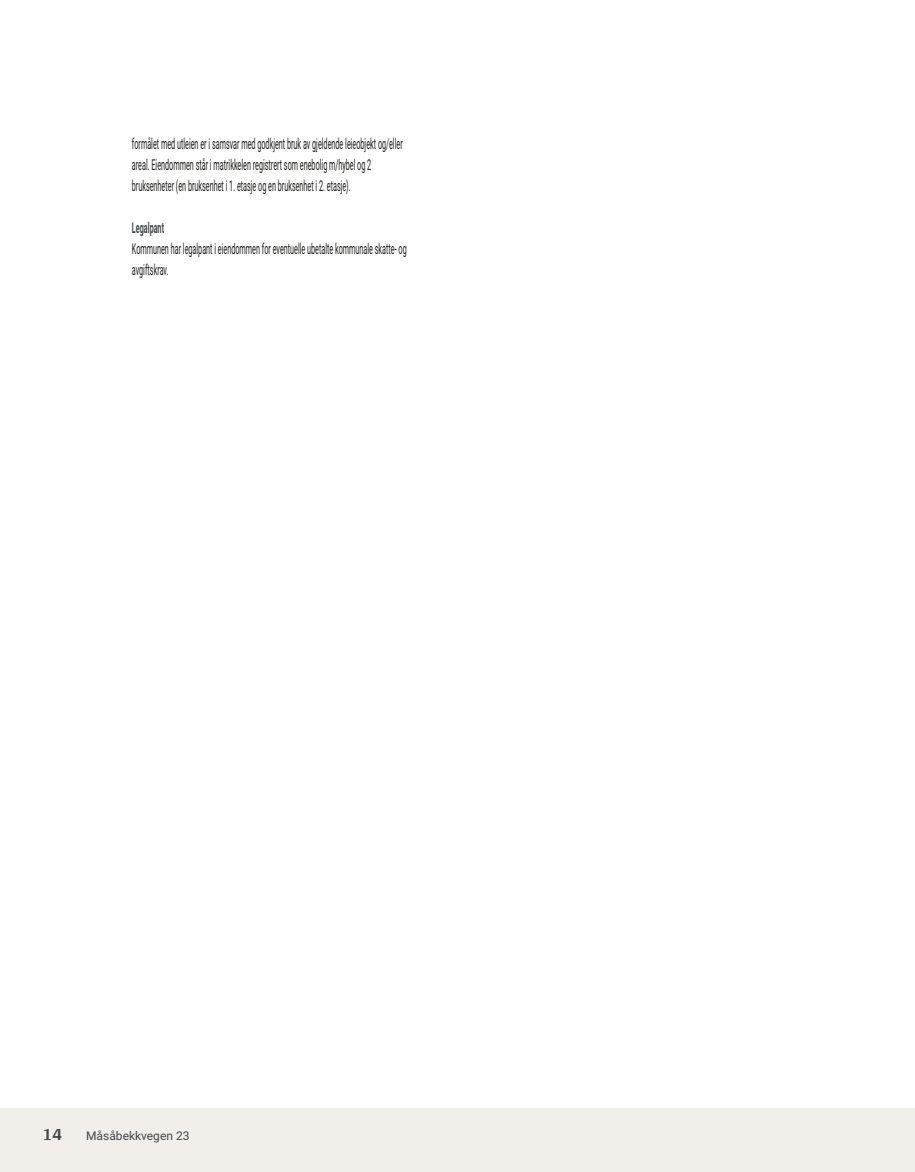
<style>
.page{position:relative;width:915px;height:1172px;background:#fff}
.page>*{position:absolute;margin:0;border:0;box-sizing:border-box;transform-origin:0 0}
.t1{font:700 18px "Arya";color:#414749}
.t2{font:15px/21px "Roboto Vitec";color:#1d1d1b;scale:.48 1}
.t3{font:700 15px "Roboto Vitec";color:#414749;scale:.48 1}
.t4{font:12px "Roboto Vitec";color:#414749}
</style>
<div class="page">
<div style="left:0;top:1108px;width:914px;height:64px;background:#f2eeea"></div>
<p class="t2" style="left:132px;top:132px;width:565px">formålet med utleien er i samsvar med godkjent bruk av gjeldende leieobjekt og/eller areal. Eiendommen står i matrikkelen registrert som enebolig m/hybel og 2 bruksenheter (en bruksenhet i 1. etasje og en bruksenhet i 2. etasje).</p>
<p class="t3" style="left:132px;top:217px;width:69px">Legalpant</p>
<p class="t2" style="left:132px;top:237px;width:574px">Kommunen har legalpant i eiendommen for eventuelle ubetalte kommunale skatte‑ og avgiftskrav.</p>
<p class="t1" style="left:43px;top:1123px;width:21px">14</p>
<p class="t4" style="left:86px;top:1127px;width:105px">Måsåbekkvegen 23</p>
</div>
